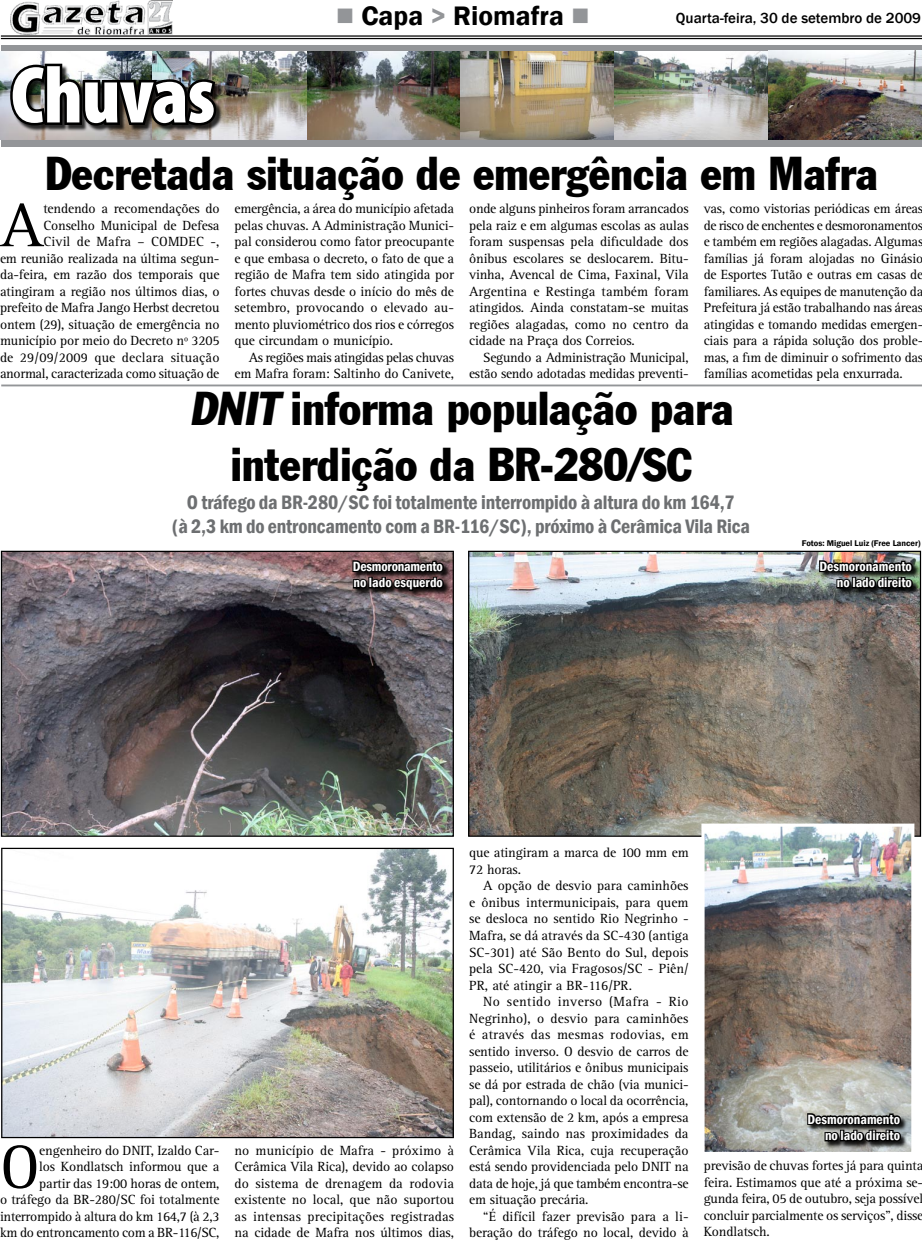
<style>
.page{position:relative;width:922px;height:1241px;background:#fff}
.page>*{position:absolute;margin:0;border:0;box-sizing:border-box;transform-origin:0 0}
.t1{font:900 condensed 81.25px "Myriad Pro";letter-spacing:-.01em;color:#fff}
.t2{font:63.25px "Rotis Serif";color:#000}
.t3{font:46.25px/55.5px "Franklin Gothic Condensed";color:#000;text-align:center}
.t4{font:600 27.5px "Franklin Gothic";color:#000}
.t5{font:600 condensed 20px/24px "Franklin Gothic";letter-spacing:-.01em;color:#6d6f71;text-align:center}
.t6{font:500 15px "Franklin Gothic";color:#000}
.t7{font:13.75px/16.5px "Rotis Serif";letter-spacing:-.01em;color:#000;text-align:justify}
.t8{font:600 condensed 13.75px/16.5px "Franklin Gothic";color:#fff;text-align:right}
.t9{font:600 8.5px "Franklin Gothic";color:#000}
.s1{color:#939598}
.s2{font-style:italic}
</style>
<div class="page">
<hr style="left:1px;top:35px;width:920px;height:2px;background:#000">
<hr style="left:1px;top:38px;width:920px;height:1px;background:#000">
<img style="left:10px;top:1px;width:162px;height:33px">
<div style="left:1px;top:45px;width:920px;height:102px;background:#939598"></div>
<img style="left:1px;top:51px;width:920px;height:89px">
<div style="left:11px;top:64px;width:213px;height:69px;background:#000;opacity:.8"></div>
<img style="left:8px;top:61px;width:211px;height:67px">
<img style="left:3px;top:849px;width:449px;height:286px">
<div style="left:1px;top:847px;width:453px;height:290px;border:1px solid #000"></div>
<img style="left:3px;top:552px;width:449px;height:282px">
<div style="left:1px;top:550px;width:453px;height:286px;border:1px solid #000"></div>
<img style="left:470px;top:552px;width:448px;height:282px">
<hr style="left:1px;top:384px;width:920px;height:2px;background:#939598">
<div style="left:352px;top:559px;width:99px;height:39px;background:#000;opacity:.9"></div>
<svg style="left:351px;top:558px;width:94px;height:43px;background:#3d3132"></svg>
<div style="left:818px;top:559px;width:102px;height:37px;background:#000;opacity:.9"></div>
<img style="left:817px;top:558px;width:96px;height:43px">
<img style="left:705px;top:827px;width:205px;height:323px">
<div style="left:701px;top:823px;width:213px;height:331px;border:3px solid #fff"></div>
<div style="left:806px;top:1112px;width:102px;height:36px;background:#000;opacity:.9"></div>
<svg style="left:805px;top:1111px;width:96px;height:43px;background:#5c5d5b"></svg>
<h1 class="t1" style="left:11px;top:43px;width:206px">Chuvas</h1>
<h3 class="t4" style="left:336px;top:-1px;width:255px"><span class="s1">■</span> Capa <span class="s1">&gt;</span> Riomafra <span class="s1">■</span></h3>
<p class="t6" style="left:675px;top:9px;width:246px">Quarta-feira, 30 de setembro de 2009</p>
<h3 class="t3" style="left:45px;top:145px;width:834px">Decretada situação de emergência em Mafra</h3>
<h2 class="t2" style="left:0;top:189px;width:45px">A</h2>
<p class="t7" style="left:0;top:201px;width:221px;text-align:right">tendendo a recomendações do Conselho Municipal de Defesa<br>Civil de Mafra – COMDEC -,<br>em reunião realizada na última segun&shy;da-feira, em razão dos temporais que atingiram a região nos últimos dias, o prefeito de Mafra Jango Herbst decretou ontem (29), situação de emergência no município por meio do Decreto nº 3205 de 29/09/2009 que declara situação anormal, caracterizada como situação de</p>
<p class="t7" style="left:234px;top:201px;width:221px">emergência, a área do município afetada pelas chuvas. A Administração Munici&shy;pal considerou como fator preocupante e que embasa o decreto, o fato de que a região de Mafra tem sido atingida por fortes chuvas desde o início do mês de setembro, provocando o elevado au&shy;mento pluviométrico dos rios e córregos que circundam o município.</p>
<p class="t7" style="left:703px;top:201px;width:221px">vas, como vistorias periódicas em áreas de risco de enchentes e desmoronamentos e também em regiões alagadas. Algumas famílias já foram alojadas no Ginásio de Esportes Tutão e outras em casas de familiares. As equipes de manutenção da Prefeitura já estão trabalhando nas áreas atingidas e tomando medidas emergen&shy;ciais para a rápida solução dos proble&shy;mas, a fim de diminuir o sofrimento das famílias acometidas pela enxurrada.</p>
<h3 class="t3" style="left:189px;top:380px;width:546px"><span class="s2">DNIT</span> informa população para interdição da BR-280/SC</h3>
<p class="t7" style="left:469px;top:201px;width:221px">onde alguns pinheiros foram arrancados pela raiz e em algumas escolas as aulas foram suspensas pela dificuldade dos ônibus escolares se deslocarem. Bitu&shy;vinha, Avencal de Cima, Faxinal, Vila Argentina e Restinga também foram atingidos. Ainda constatam-se muitas regiões alagadas, como no centro da cidade na Praça dos Correios.</p>
<p class="t7" style="left:469px;top:349px;width:221px;text-align:right">Segundo a Administração Municipal, estão sendo adotadas medidas preventi-</p>
<p class="t7" style="left:234px;top:349px;width:221px;text-align:right">As regiões mais atingidas pelas chuvas em Mafra foram: Saltinho do Canivete,</p>
<h3 class="t5" style="left:172px;top:490px;width:579px">O tráfego da BR-280/SC foi totalmente interrompido à altura do km 164,7<br>(à 2,3 km do entroncamento com a BR-116/SC), próximo à Cerâmica Vila Rica</h3>
<p class="t8" style="left:353px;top:557px;width:91px;text-align:left">Desmoronamento no lado esquerdo</p>
<p class="t8" style="left:819px;top:557px;width:94px">Desmoronamento no lado direito</p>
<p class="t9" style="left:801px;top:538px;width:120px">Fotos: Miguel Luiz (Free Lancer)</p>
<h2 class="t2" style="left:0;top:1130px;width:41px">O</h2>
<p class="t7" style="left:0;top:1142px;width:221px;text-align:right">engenheiro do DNIT, Izaldo Car-<br>los Kondlatsch informou que a<br>partir das 19:00 horas de ontem,<br>o tráfego da BR-280/SC foi totalmente interrompido à altura do km 164,7 (à 2,3 km do entroncamento com a BR-116/SC,</p>
<p class="t7" style="left:234px;top:1142px;width:221px">no município de Mafra - próximo à Cerâmica Vila Rica), devido ao colapso do sistema de drenagem da rodovia existente no local, que não suportou as intensas precipitações registradas na cidade de Mafra nos últimos dias,</p>
<p class="t7" style="left:469px;top:844px;width:221px">que atingiram a marca de 100 mm em<br>72 horas.</p>
<p class="t7" style="left:469px;top:877px;width:221px;text-indent:14px">A opção de desvio para caminhões e ônibus intermunicipais, para quem se desloca no sentido Rio Negrinho - Mafra, se dá através da SC-430 (antiga SC-301) até São Bento do Sul, depois pela SC-420, via Fragosos/SC - Piên/ PR, até atingir a BR-116/PR.</p>
<p class="t7" style="left:469px;top:993px;width:221px;text-indent:14px">No sentido inverso (Mafra - Rio Negrinho), o desvio para caminhões é através das mesmas rodovias, em sentido inverso. O desvio de carros de passeio, utilitários e ônibus municipais se dá por estrada de chão (via munici&shy;pal), contornando o local da ocorrência, com extensão de 2 km, após a empresa Bandag, saindo nas proximidades da Cerâmica Vila Rica, cuja recuperação está sendo providenciada pelo DNIT na data de hoje, já que também encontra-se em situação precária.</p>
<p class="t7" style="left:469px;top:1207px;width:221px;text-align:right">“É difícil fazer previsão para a li&shy;beração do tráfego no local, devido à</p>
<p class="t8" style="left:807px;top:1110px;width:94px">Desmoronamento no lado direito</p>
<p class="t7" style="left:703px;top:1157px;width:221px">previsão de chuvas fortes já para quinta feira. Estimamos que até a próxima se&shy;gunda feira, 05 de outubro, seja possível concluir parcialmente os serviços”, disse Kondlatsch.</p>
</div>
